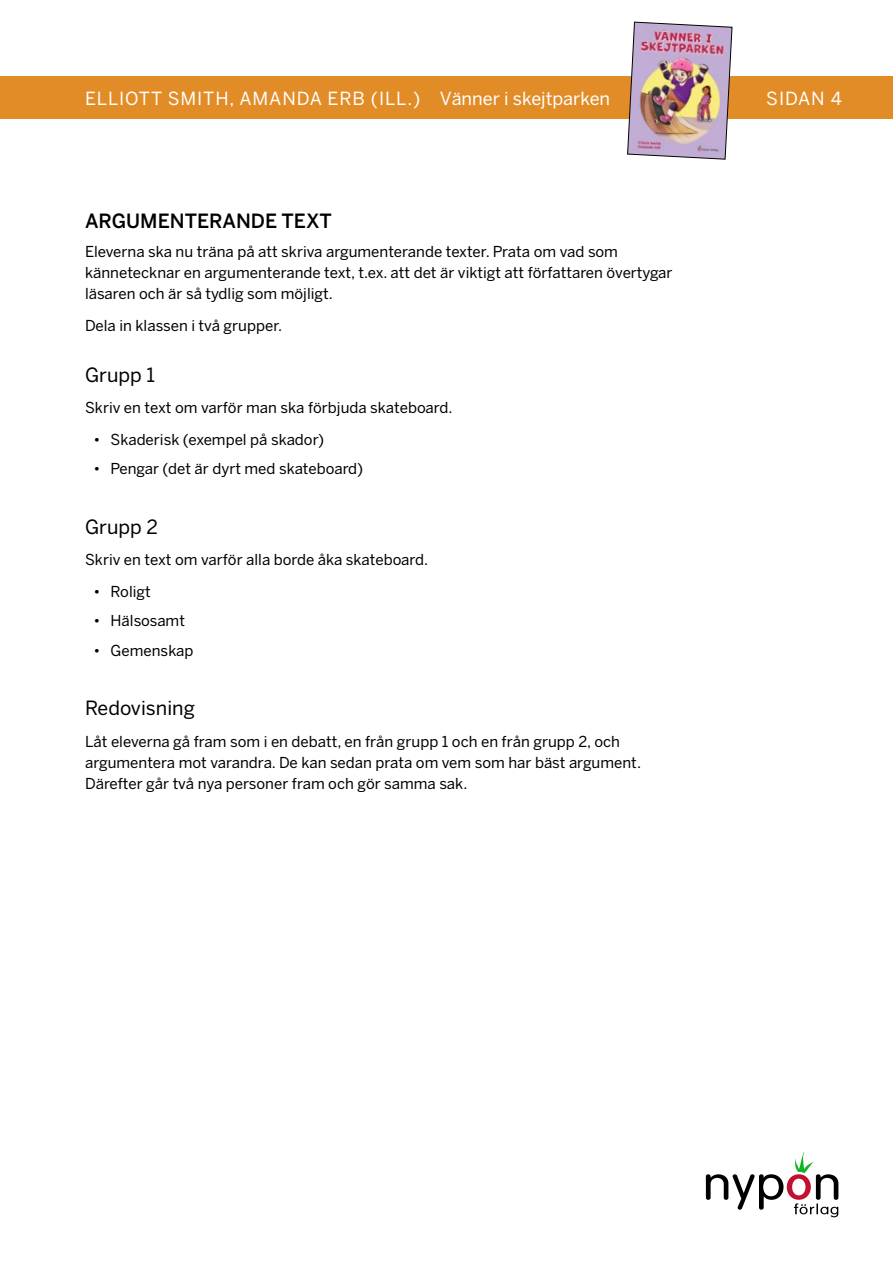
<style>
.page{position:relative;width:893px;height:1263px;background:#fff}
.page>*{position:absolute;margin:0;border:0;box-sizing:border-box;transform-origin:0 0}
.t1{font:19.5px "Benton Sans";color:#000}
.t2{font:500 19.5px "Benton Sans";color:#000}
.t3{font:18px "Benton Sans";letter-spacing:.03em;color:#fff}
.t4{font:18px "Benton Sans";letter-spacing:.05em;color:#fff}
.t5{font:15px/21px "Benton Sans";color:#000}
</style>
<div class="page">
<svg style="left:706px;top:1152px;width:132px;height:65px"></svg>
<div style="left:0;top:77px;width:893px;height:42px;background:#e28c28"></div>
<img style="left:627px;top:21px;width:106px;height:139px">
<p class="t3" style="left:85px;top:88px;width:527px">ELLIOTT SMITH, AMANDA ERB (ILL.) Vänner i skejtparken</p>
<p class="t4" style="left:766px;top:88px;width:77px">SIDAN 4</p>
<h1 class="t2" style="left:85px;top:210px;width:248px">ARGUMENTERANDE TEXT</h1>
<p class="t5" style="left:85px;top:242px;width:589px">Eleverna ska nu träna på att skriva argumenterande texter. Prata om vad som kännetecknar en argumenterande text, t.ex. att det är viktigt att författaren övertygar läsaren och är så tydlig som möjligt.</p>
<p class="t5" style="left:85px;top:315px;width:199px">Dela in klassen i två grupper.</p>
<h1 class="t1" style="left:85px;top:363px;width:71px">Grupp 1</h1>
<p class="t5" style="left:85px;top:398px;width:369px">Skriv en text om varför man ska förbjuda skateboard.</p>
<p class="t5" style="left:94px;top:429px;width:232px">• Skaderisk (exempel på skador)</p>
<p class="t5" style="left:94px;top:459px;width:271px">• Pengar (det är dyrt med skateboard)</p>
<h1 class="t1" style="left:85px;top:515px;width:74px">Grupp 2</h1>
<p class="t5" style="left:85px;top:550px;width:345px">Skriv en text om varför alla borde åka skateboard.</p>
<p class="t5" style="left:94px;top:581px;width:59px">• Roligt</p>
<p class="t5" style="left:94px;top:611px;width:93px">• Hälsosamt</p>
<p class="t5" style="left:94px;top:640px;width:102px">• Gemenskap</p>
<h1 class="t1" style="left:85px;top:697px;width:111px">Redovisning</h1>
<p class="t5" style="left:85px;top:731px;width:558px">Låt eleverna gå fram som i en debatt, en från grupp 1 och en från grupp 2, och argumentera mot varandra. De kan sedan prata om vem som har bäst argument.<br>Därefter går två nya personer fram och gör samma sak.</p>
</div>
